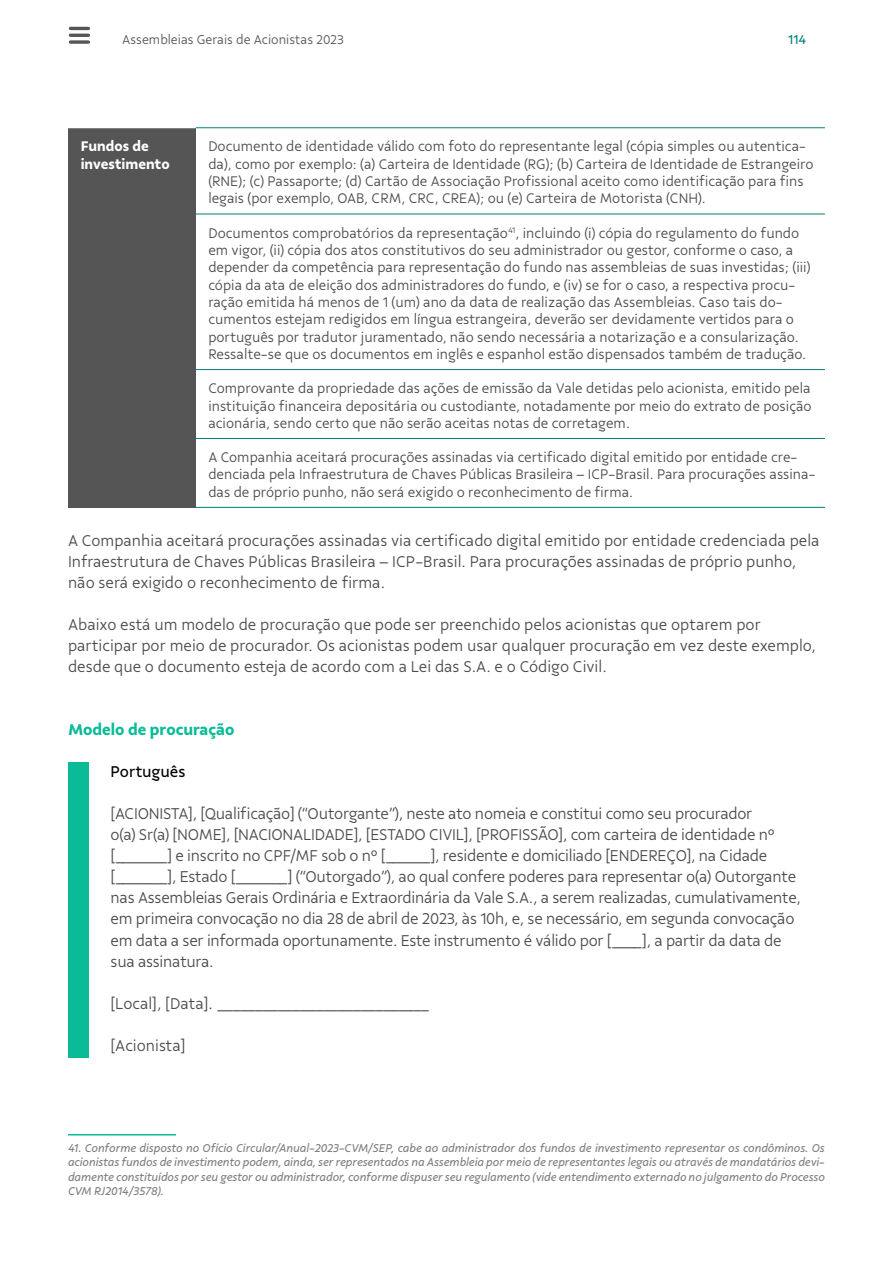
<style>
.page{position:relative;width:893px;height:1263px;background:#fff}
.page>*{position:absolute;margin:0;border:0;box-sizing:border-box;transform-origin:0 0}
.t1{font:300 16.5px/21px "Vale Sans";letter-spacing:-.015em;color:#4a4a49}
.t2{font:700 16.5px "Vale Sans";color:#0abb98}
.t3{font:16.5px "Vale Sans";color:#000}
.t4{font:300 14.7px/17.4px "Vale Sans";color:#4a4a49}
.t5{font:700 14.7px/17.7px "Vale Sans";color:#fff}
.t6{font:300 13.5px "Vale Sans";color:#555}
.t7{font:13.5px "Vale Sans";color:#007e7a}
.t8{font:italic 12px/14.4px "Vale Sans";letter-spacing:-.01em;color:#808080;text-align:justify}
</style>
<div class="page">
<div style="left:68px;top:128px;width:128px;height:379px;background:#555"></div>
<hr style="left:196px;top:127px;width:629px;height:1px;background:#007e7a">
<hr style="left:196px;top:214px;width:629px;height:1px;background:#007e7a">
<hr style="left:196px;top:369px;width:629px;height:1px;background:#007e7a">
<hr style="left:196px;top:438px;width:629px;height:1px;background:#007e7a">
<hr style="left:196px;top:507px;width:629px;height:1px;background:#007e7a">
<hr style="left:68px;top:1134px;width:108px;height:1px;background:#0abb98">
<div style="left:68px;top:762px;width:21px;height:296px;background:#0abb98"></div>
<hr style="left:70px;top:27px;width:18px;height:3px;background:#555">
<hr style="left:70px;top:34px;width:18px;height:3px;background:#555">
<svg style="left:70px;top:40px;width:18px;height:4px"></svg>
<p class="t6" style="left:122px;top:31px;width:223px">Assembleias Gerais de Acionistas 2023</p>
<p class="t7" style="left:788px;top:31px;width:19px">114</p>
<p class="t5" style="left:81px;top:137px;width:91px">Fundos de investimento</p>
<p class="t4" style="left:208px;top:138px;width:607px">Documento de identidade válido com foto do representante legal (cópia simples ou autentica&shy;da), como por exemplo: (a) Carteira de Identidade (RG); (b) Carteira de Identidade de Estrangeiro (RNE); (c) Passaporte; (d) Cartão de Associação Profissional aceito como identificação para fins legais (por exemplo, OAB, CRM, CRC, CREA); ou (e) Carteira de Motorista (CNH).</p>
<p class="t4" style="left:208px;top:224px;width:604px">Documentos comprobatórios da representação<sup>41</sup>, incluindo (i) cópia do regulamento do fundo em vigor, (ii) cópia dos atos constitutivos do seu administrador ou gestor, conforme o caso, a depender da competência para representação do fundo nas assembleias de suas investidas; (iii) cópia da ata de eleição dos administradores do fundo, e (iv) se for o caso, a respectiva procu&shy;ração emitida há menos de 1 (um) ano da data de realização das Assembleias. Caso tais do&shy;cumentos estejam redigidos em língua estrangeira, deverão ser devidamente vertidos para o português por tradutor juramentado, não sendo necessária a notarização e a consularização.<br>Ressalte-se que os documentos em inglês e espanhol estão dispensados também de tradução.</p>
<p class="t4" style="left:208px;top:379px;width:605px;text-align:justify">Comprovante da propriedade das ações de emissão da Vale detidas pelo acionista, emitido pela instituição financeira depositária ou custodiante, notadamente por meio do extrato de posição acionária, sendo certo que não serão aceitas notas de corretagem.</p>
<p class="t4" style="left:208px;top:448px;width:609px">A Companhia aceitará procurações assinadas via certificado digital emitido por entidade cre&shy;denciada pela Infraestrutura de Chaves Públicas Brasileira – ICP-Brasil. Para procurações assina&shy;das de próprio punho, não será exigido o reconhecimento de firma.</p>
<p class="t1" style="left:68px;top:530px;width:753px">A Companhia aceitará procurações assinadas via certificado digital emitido por entidade credenciada pela<br>Infraestrutura de Chaves Públicas Brasileira – ICP-Brasil. Para procurações assinadas de próprio punho, não será exigido o reconhecimento de firma.</p>
<p class="t1" style="left:68px;top:614px;width:749px">Abaixo está um modelo de procuração que pode ser preenchido pelos acionistas que optarem por participar por meio de procurador. Os acionistas podem usar qualquer procuração em vez deste exemplo, desde que o documento esteja de acordo com a Lei das S.A. e o Código Civil.</p>
<p class="t2" style="left:68px;top:720px;width:168px">Modelo de procuração</p>
<p class="t3" style="left:111px;top:762px;width:77px">Português</p>
<p class="t1" style="left:111px;top:803px;width:692px">[ACIONISTA], [Qualificação] (“Outorgante”), neste ato nomeia e constitui como seu procurador<br>o(a) Sr(a) [NOME], [NACIONALIDADE], [ESTADO CIVIL], [PROFISSÃO], com carteira de identidade nº [_______] e inscrito no CPF/MF sob o nº [______], residente e domiciliado [ENDEREÇO], na Cidade [_______], Estado [_______] (“Outorgado”), ao qual confere poderes para representar o(a) Outorgante nas Assembleias Gerais Ordinária e Extraordinária da Vale S.A., a serem realizadas, cumulativamente, em primeira convocação no dia 28 de abril de 2023, às 10h, e, se necessário, em segunda convocação em data a ser informada oportunamente. Este instrumento é válido por [____], a partir da data de sua assinatura.</p>
<p class="t1" style="left:111px;top:992px;width:320px">[Local], [Data]. ____________________________</p>
<p class="t1" style="left:111px;top:1034px;width:77px">[Acionista]</p>
<p class="t8" style="left:68px;top:1140px;width:758px">41. Conforme disposto no Ofício Circular/Anual-2023-CVM/SEP, cabe ao administrador dos fundos de investimento representar os condôminos. Os acionistas fundos de investimento podem, ainda, ser representados na Assembleia por meio de representantes legais ou através de mandatários devi&shy;damente constituídos por seu gestor ou administrador, conforme dispuser seu regulamento (vide entendimento externado no julgamento do Processo CVM RJ2014/3578).</p>
</div>
